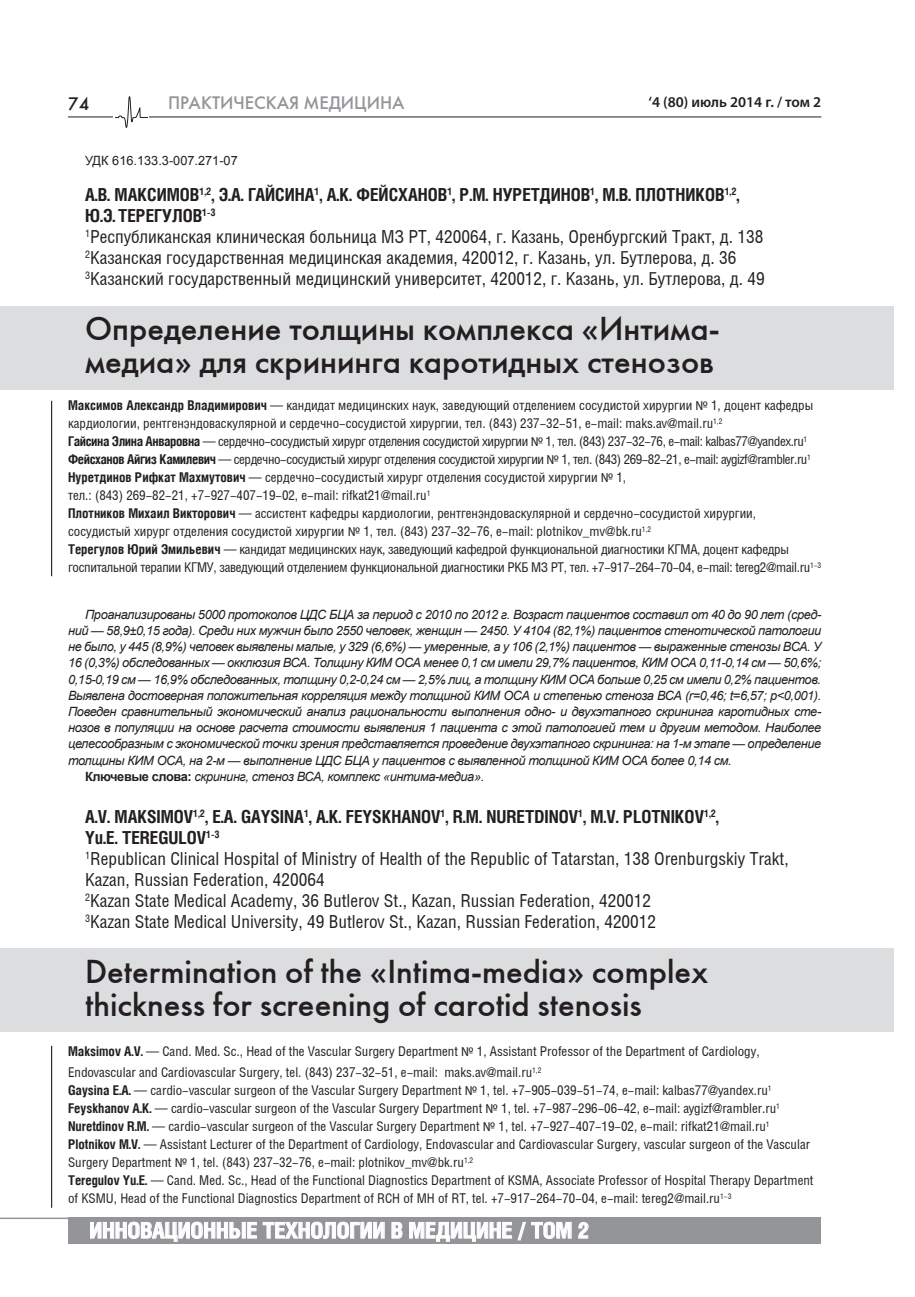
<style>
.page{position:relative;width:915px;height:1297px;background:#fff}
.page>*{position:absolute;margin:0;border:0;box-sizing:border-box;transform-origin:0 0}
.t1{font:33px/33px "Futuris C";color:#231f20}
.t2{font:700 21.75px "Helios Cond";color:#fff;scale:1.05 1}
.t3{font:18px/21px "Helios Cond";color:#231f20}
.t4{font:700 18px "Helios Cond";color:#231f20}
.t5{font:18px "Futuris C";color:#939598}
.t6{font:18px "Futuris C";color:#231f20}
.t7{font:600 15px "Myriad Pro";color:#231f20}
.t8{font:13.5px/18px "Helios Cond";color:#231f20}
.t9{font:italic 12.75px "Arial";letter-spacing:-.03em;color:#231f20}
.t10{font:12.75px "Arial";color:#231f20}
.s1{font-weight:700}
.s2{font-family:"Myriad Pro"}
.s3{font-weight:700;font-style:normal}
</style>
<div class="page">
<hr style="left:68px;top:117px;width:753px;height:1px;background:#231f20">
<div style="left:68px;top:1218px;width:751px;height:26px;background:#939598"></div>
<svg style="left:90px;top:1222px;width:167px;height:19px"></svg>
<svg style="left:263px;top:1222px;width:121px;height:17px"></svg>
<svg style="left:391px;top:1222px;width:11px;height:16px"></svg>
<svg style="left:409px;top:1222px;width:102px;height:19px"></svg>
<svg style="left:517px;top:1222px;width:8px;height:18px"></svg>
<svg style="left:531px;top:1221px;width:40px;height:18px"></svg>
<svg style="left:578px;top:1222px;width:10px;height:16px"></svg>
<hr style="left:0;top:1217px;width:269px;height:2px;background:#939598">
<svg style="left:114px;top:96px;width:35px;height:32px"></svg>
<div style="left:1px;top:306px;width:892px;height:84px;background:#dcdddf"></div>
<div style="left:1px;top:948px;width:892px;height:84px;background:#dcdddf"></div>
<hr style="left:51px;top:401px;width:1px;height:175px;background:#231f20">
<hr style="left:51px;top:1046px;width:1px;height:162px;background:#231f20">
<h3 class="t6" style="left:68px;top:93px;width:23px">74</h3>
<h3 class="t5" style="left:168px;top:92px;width:238px">ПРАКТИЧЕСКАЯ МЕДИЦИНА</h3>
<p class="t7" style="left:648px;top:92px;width:174px">‘4 (80) июль 2014 г. / том 2</p>
<p class="t10" style="left:85px;top:152px;width:154px">УДК 616.133.3-007.271-07</p>
<h3 class="t4" style="left:85px;top:184px;width:83px">А.В. МАКСИМОВ</h3>
<h3 class="t4" style="left:199px;top:184px;width:210px"><sup>1,2</sup>, Э.А. ГАЙСИНА<sup>1</sup>, А.К. ФЕЙСХАНОВ</h3>
<h3 class="t4" style="left:447px;top:184px;width:86px"><sup>1</sup>, Р.М. НУРЕТДИНОВ</h3>
<h3 class="t4" style="left:590px;top:184px;width:66px"><sup>1</sup>, М.В. ПЛОТНИ</h3>
<h3 class="t4" style="left:695px;top:184px;width:46px">КОВ<sup>1,2</sup>,</h3>
<p class="t3" style="left:85px;top:205px;width:680px"><span class="s1">Ю.Э. ТЕРЕГУЛОВ</span><sup>1-3<br></sup><sup>1</sup>Республиканская клиническая больница МЗ РТ, 420064, г. Казань, Оренбургский Тракт, д. 138<br><sup>2</sup>Казанская государственная медицинская академия, 420012, г. Казань, ул. Бутлерова, д. 36<br><sup>3</sup>Казанский государственный медицинский университет, 420012, г. Казань, ул. Бутлерова, д. 49</p>
<h1 class="t1" style="left:85px;top:312px;width:636px">Определение толщины комплекса «Интима&shy;медиа» для скрининга каротидных стенозов</h1>
<p class="t8" style="left:68px;top:396px;width:754px"><span class="s1">Максимов Александр Владимирович</span> — кандидат медицинских наук, заведующий отделением сосудистой хирургии <span class="s2">№</span> 1, доцент кафедры кардиологии, рентгенэндоваскулярной и сердечно-сосудистой хирургии, тел. (843) 237-32-51, e-mail: maks.av@mail.ru<sup>1,2<br></sup><span class="s1">Гайсина Элина Анваровна</span> — сердечно-сосудистый хирург отделения сосудистой хирургии <span class="s2">№</span> 1, тел. (843) 237-32-76, e-mail: kalbas77@yandex.ru<sup>1<br></sup><span class="s1">Фейсханов Айгиз Камилевич</span> — сердечно-сосудистый хирург отделения сосудистой хирургии <span class="s2">№</span> 1, тел. (843) 269-82-21, e-mail: aygizf@rambler.ru<sup>1<br></sup><span class="s1">Нуретдинов Рифкат Махмутович</span> — сердечно-сосудистый хирург отделения сосудистой хирургии <span class="s2">№</span> 1,<br>тел.: (843) 269-82-21, +7-927-407-19-02, e-mail: rifkat21@mail.ru<sup>1<br></sup><span class="s1">Плотников Михаил Викторович</span> — ассистент кафедры кардиологии, рентгенэндоваскулярной и сердечно-сосудистой хирургии, сосудистый хирург отделения сосудистой хирургии <span class="s2">№</span> 1, тел. (843) 237-32-76, e-mail: plotnikov_mv@bk.ru<sup>1,2<br></sup><span class="s1">Терегулов Юрий Эмильевич</span> — кандидат медицинских наук, заведующий кафедрой функциональной диагностики КГМА, доцент кафедры госпитальной терапии КГМУ, заведующий отделением функциональной диагностики РКБ МЗ РТ, тел. +7-917-264-70-04, e-mail: tereg2@mail.ru<sup>1-3</sup></p>
<p class="t9" style="left:85px;top:606px;width:737px">Проанализированы 5000 протоколов ЦДС БЦА за период с 2010 по 2012 г. Возраст пациентов составил от 40 до 90 лет (сред-</p>
<p class="t9" style="left:68px;top:622px;width:754px">ний — 58,9±0,15 года). Среди них мужчин было 2550 человек, женщин — 2450. У 4104 (82,1%) пациентов стенотической патологии</p>
<p class="t9" style="left:68px;top:638px;width:754px">не было, у 445 (8,9%) человек выявлены малые, у 329 (6,6%) — умеренные, а у 106 (2,1%) пациентов — выраженные стенозы ВСА. У</p>
<p class="t9" style="left:68px;top:655px;width:754px">16 (0,3%) обследованных — окклюзия ВСА. Толщину КИМ ОСА менее 0,1 см имели 29,7% пациентов, КИМ ОСА 0,11-0,14 см — 50,6%;</p>
<p class="t9" style="left:68px;top:671px;width:754px">0,15-0,19 см — 16,9% обследованных, толщину 0,2-0,24 см — 2,5% лиц, а толщину КИМ ОСА больше 0,25 см имели 0,2% пациентов.</p>
<p class="t9" style="left:68px;top:687px;width:754px">Выявлена достоверная положительная корреляция между толщиной КИМ ОСА и степенью стеноза ВСА (r=0,46; t=6,57; p&lt;0,001).</p>
<p class="t9" style="left:68px;top:703px;width:754px">Поведен сравнительный экономический анализ рациональности выполнения одно- и двухэтапного скрининга каротидных сте-</p>
<p class="t9" style="left:68px;top:719px;width:754px">нозов в популяции на основе расчета стоимости выявления 1 пациента с этой патологией тем и другим методом. Наиболее</p>
<p class="t9" style="left:68px;top:736px;width:754px">целесообразным с экономической точки зрения представляется проведение двухэтапного скрининга: на 1-м этапе — определение</p>
<p class="t9" style="left:68px;top:752px;width:665px">толщины КИМ ОСА, на 2-м — выполнение ЦДС БЦА у пациентов с выявленной толщиной КИМ ОСА более 0,14 см.</p>
<p class="t9" style="left:85px;top:768px;width:400px"><span class="s3">Ключевые слова:</span> скрининг, стеноз ВСА, комплекс «интима-медиа».</p>
<h3 class="t4" style="left:85px;top:806px;width:317px">A.V. MAKSIMOV<sup>1,2</sup>, E.A. GAYSINA<sup>1</sup>, A.K. FEYSKHANOV</h3>
<h3 class="t4" style="left:440px;top:806px;width:203px"><sup>1</sup>, R.M. NURETDINOV<sup>1</sup>, M.V. PLOTN</h3>
<h3 class="t4" style="left:670px;top:806px;width:50px">IKOV<sup>1,2</sup>,</h3>
<p class="t3" style="left:85px;top:827px;width:704px"><span class="s1">Yu.E. TEREGULOV</span><sup>1-3<br></sup><sup>1</sup>Republican Clinical Hospital of Ministry of Health of the Republic of Tatarstan, 138 Orenburgskiy Trakt, Kazan, Russian Federation, 420064<br><sup>2</sup>Kazan State Medical Academy, 36 Butlerov St., Kazan, Russian Federation, 420012<br><sup>3</sup>Kazan State Medical University, 49 Butlerov St., Kazan, Russian Federation, 420012</p>
<h1 class="t1" style="left:85px;top:955px;width:624px">Determination of the «Intima-media» complex thickness for screening of carotid stenosis</h1>
<p class="t8" style="left:68px;top:1041px;width:693px;line-height:21px"><span class="s1">Maksimov A.V.</span> — Cand. Med. Sc., Head of the Vascular Surgery Department <span class="s2">№</span> 1, Assistant Professor of the Department of Cardiology,<br>Endovascular and Cardiovascular Surgery, tel. (843) 237-32-51, e-mail: maks.av@mail.ru<sup>1,2</sup></p>
<p class="t8" style="left:68px;top:1082px;width:746px"><span class="s1">Gaysina E.A.</span> — cardio-vascular surgeon of the Vascular Surgery Department <span class="s2">№</span> 1, tel. +7-905-039-51-74, e-mail: kalbas77@yandex.ru<sup>1<br></sup><span class="s1">Feyskhanov A.K.</span> — cardio-vascular surgeon of the Vascular Surgery Department <span class="s2">№</span> 1, tel. +7-987-296-06-42, e-mail: aygizf@rambler.ru<sup>1<br></sup><span class="s1">Nuretdinov R.M.</span> — cardio-vascular surgeon of the Vascular Surgery Department <span class="s2">№</span> 1, tel. +7-927-407-19-02, e-mail: rifkat21@mail.ru<sup>1<br></sup><span class="s1">Plotnikov M.V.</span> — Assistant Lecturer of the Department of Cardiology, Endovascular and Cardiovascular Surgery, vascular surgeon of the Vascular Surgery Department <span class="s2">№</span> 1, tel. (843) 237-32-76, e-mail: plotnikov_mv@bk.ru<sup>1,2<br></sup><span class="s1">Teregulov Yu.E.</span> — Cand. Med. Sc., Head of the Functional Diagnostics Department of KSMA, Associate Professor of Hospital Therapy Department of KSMU, Head of the Functional Diagnostics Department of RCH of MH of RT, tel. +7-917-264-70-04, e-mail: tereg2@mail.ru<sup>1-3</sup></p>
<h2 class="t2" style="left:89px;top:1217px;width:434px">инновационные технологии в медицине / ТОМ</h2>
<h2 class="t2" style="left:577px;top:1217px;width:12px">2</h2>
</div>
